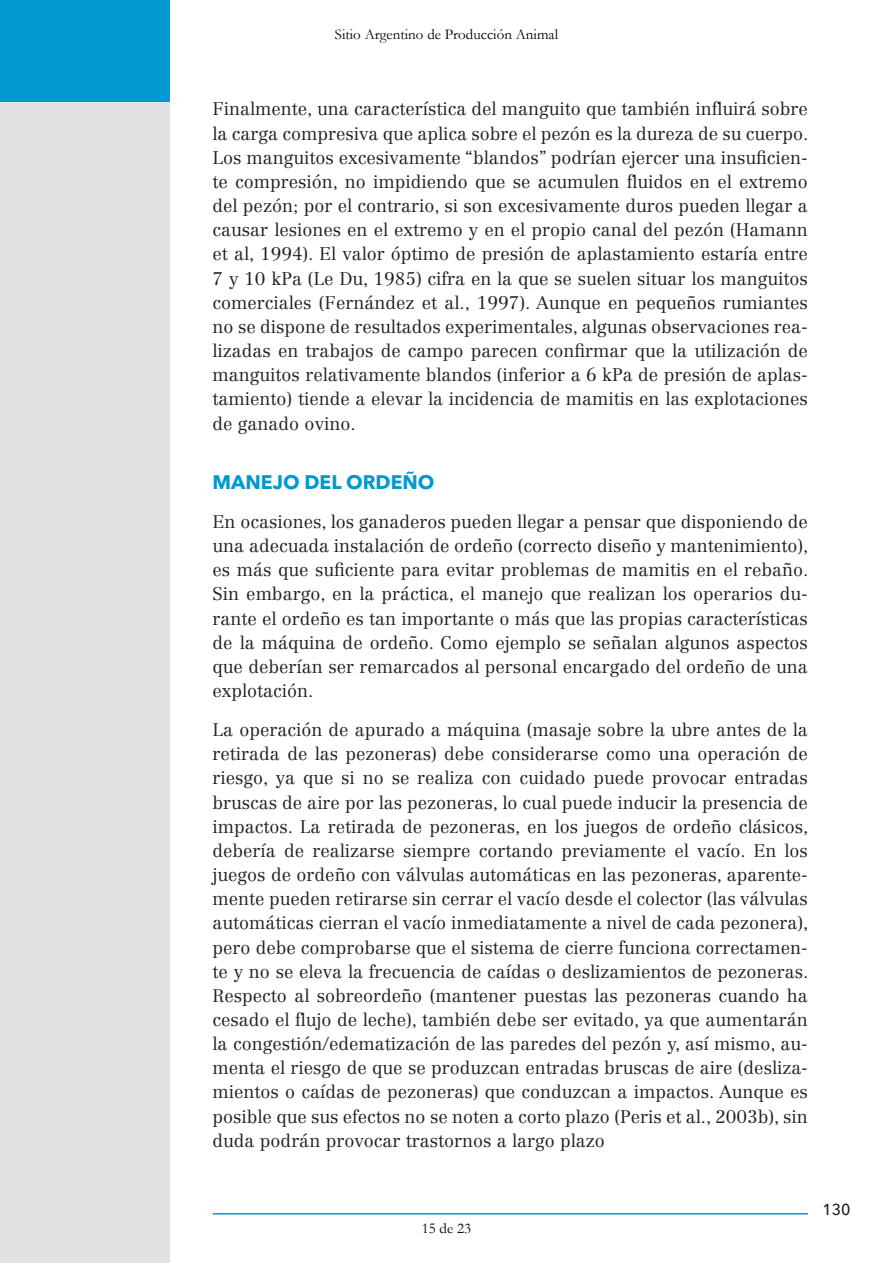
<style>
.page{position:relative;width:893px;height:1263px;background:#fff}
.page>*{position:absolute;margin:0;border:0;box-sizing:border-box;transform-origin:0 0}
.Cabeza_azul_1{font:700 19.5px "Avenir Next LT Pro";color:#0099cf}
.Centennial11{font:300 18px/24.2px "Centennial LT Std";color:#231f20;text-align:justify}
.t1{font:500 15.75px "Avenir Next LT Pro";color:#231f20}
.t2{font:15px "Garamond";color:#000}
</style>
<div class="page">
<div style="left:0;top:0;width:170px;height:1263px;background:#e1e2e4"></div>
<hr style="left:213px;top:1213px;width:595px;height:1px;background:#0099cf">
<div style="left:0;top:0;width:170px;height:102px;background:#0099cf"></div>
<p class="t2" style="left:335px;top:24px;width:225px">Sitio Argentino de Producción Animal</p>
<p class="Centennial11" style="left:213px;top:97px;width:597px">Finalmente, una característica del manguito que también influirá sobre la carga compresiva que aplica sobre el pezón es la dureza de su cuerpo.<br>Los manguitos excesivamente “blandos” podrían ejercer una insuficien&shy;te compresión, no impidiendo que se acumulen fluidos en el extremo del pezón; por el contrario, si son excesivamente duros pueden llegar a causar lesiones en el extremo y en el propio canal del pezón (Hamann et al, 1994). El valor óptimo de presión de aplastamiento estaría entre 7 y 10 kPa (Le Du, 1985) cifra en la que se suelen situar los manguitos comerciales (Fernández et al., 1997). Aunque en pequeños rumiantes no se dispone de resultados experimentales, algunas observaciones rea&shy;lizadas en trabajos de campo parecen confirmar que la utilización de manguitos relativamente blandos (inferior a 6 kPa de presión de aplas&shy;tamiento) tiende a elevar la incidencia de mamitis en las explotaciones de ganado ovino.</p>
<p class="Cabeza_azul_1" style="left:213px;top:470px;width:223px">MANEJO DEL ORDEÑO</p>
<p class="Centennial11" style="left:213px;top:510px;width:597px">En ocasiones, los ganaderos pueden llegar a pensar que disponiendo de una adecuada instalación de ordeño (correcto diseño y mantenimiento), es más que suficiente para evitar problemas de mamitis en el rebaño.<br>Sin embargo, en la práctica, el manejo que realizan los operarios du&shy;rante el ordeño es tan importante o más que las propias características de la máquina de ordeño. Como ejemplo se señalan algunos aspectos que deberían ser remarcados al personal encargado del ordeño de una explotación.</p>
<p class="Centennial11" style="left:213px;top:718px;width:597px">La operación de apurado a máquina (masaje sobre la ubre antes de la retirada de las pezoneras) debe considerarse como una operación de riesgo, ya que si no se realiza con cuidado puede provocar entradas bruscas de aire por las pezoneras, lo cual puede inducir la presencia de impactos. La retirada de pezoneras, en los juegos de ordeño clásicos, debería de realizarse siempre cortando previamente el vacío. En los juegos de ordeño con válvulas automáticas en las pezoneras, aparente&shy;mente pueden retirarse sin cerrar el vacío desde el colector (las válvulas automáticas cierran el vacío inmediatamente a nivel de cada pezonera), pero debe comprobarse que el sistema de cierre funciona correctamen&shy;te y no se eleva la frecuencia de caídas o deslizamientos de pezoneras.<br>Respecto al sobreordeño (mantener puestas las pezoneras cuando ha cesado el flujo de leche), también debe ser evitado, ya que aumentarán la congestión/edematización de las paredes del pezón y, así mismo, au&shy;menta el riesgo de que se produzcan entradas bruscas de aire (desliza&shy;mientos o caídas de pezoneras) que conduzcan a impactos. Aunque es posible que sus efectos no se noten a corto plazo (Peris et al., 2003b), sin duda podrán provocar trastornos a largo plazo</p>
<p class="t2" style="left:422px;top:1218px;width:51px">15 de 23</p>
<p class="t1" style="left:822px;top:1200px;width:30px">130</p>
</div>
